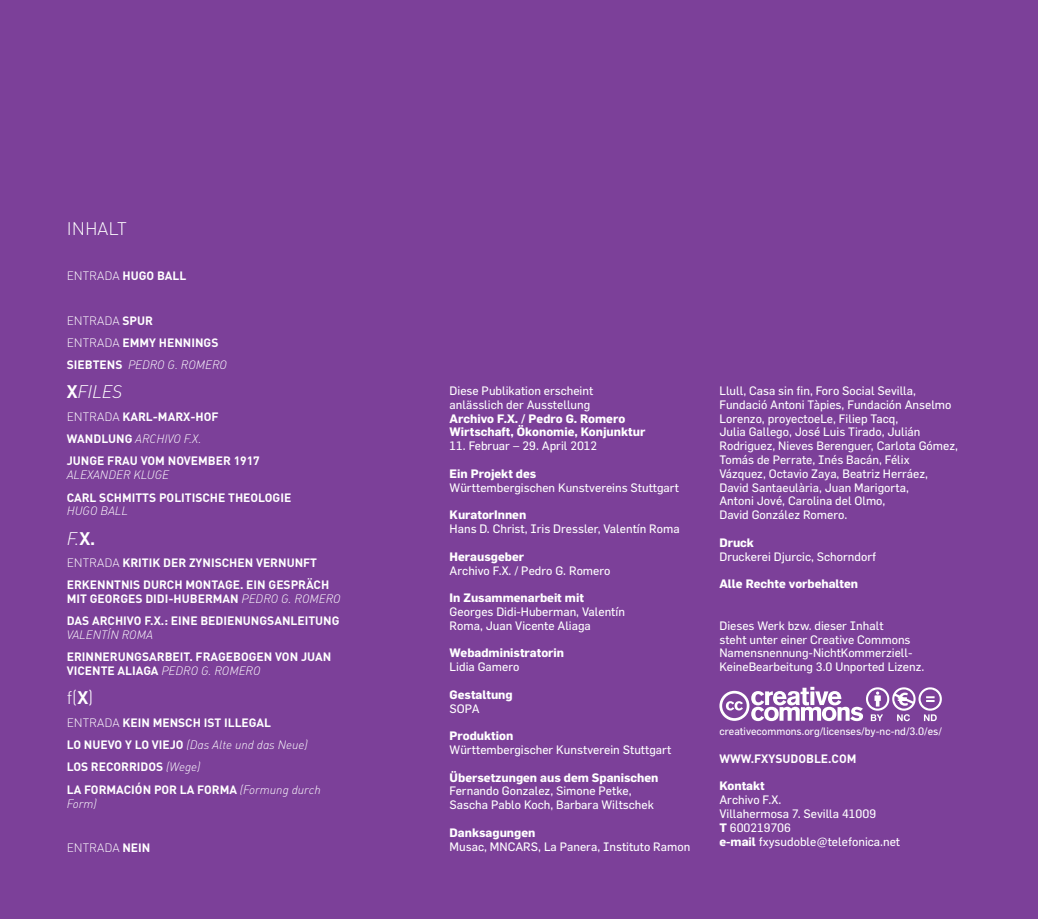
<style>
.page{position:relative;width:1038px;height:919px;background:#fff}
.page>*{position:absolute;margin:0;border:0;box-sizing:border-box;transform-origin:0 0}
.t1{font:300 18px "DIN";color:#fff}
.t2{font:18px "DIN Light Italic Alt";color:#fff}
.Créditos_normal{font:12px/13.8px "Flama";color:#fff}
.ÍNDICE{font:700 12px/13.8px "DIN";color:#fff}
.Créditos_destacado{font:700 12px "Flama";color:#fff}
.t3{font:12px "DIN Light Italic Alt";color:#fff}
.t4{font:300 12px "DIN";color:#fff}
.Créditos_normal-2{font:700 12px "DIN";color:#fff}
.Créditos_normal-3{font:700 12px "Flama";color:#fff}
.Créditos_normal-4{font:10.5px "Flama";color:#fff}
.s1{font-weight:300}
.s2{font-weight:700}
.s3{font-family:"DIN";font-weight:700}
.s4{font-family:"DIN Light Italic Alt";font-weight:400}
</style>
<div class="page">
<div style="left:0;top:0;width:1037px;height:918px;background:#7c4099"></div>
<svg style="left:719px;top:686px;width:222px;height:35px"></svg>
<p class="t1" style="left:67px;top:218px;width:62px">INHALT</p>
<p class="ÍNDICE" style="left:67px;top:268px;width:121px"><span class="s1">ENTRADA</span> HUGO BALL</p>
<p class="t4" style="left:67px;top:313px;width:88px">ENTRADA <span class="s2">SPUR</span></p>
<p class="ÍNDICE" style="left:67px;top:335px;width:153px"><span class="s1">ENTRADA</span> EMMY HENNINGS</p>
<p class="t3" style="left:67px;top:357px;width:162px"><span class="s3">SIEBTENS</span> PEDRO G. ROMERO</p>
<p class="t2" style="left:67px;top:381px;width:57px"><span class="s3">X</span>FILES</p>
<p class="ÍNDICE" style="left:67px;top:409px;width:153px"><span class="s1">ENTRADA</span> KARL-MARX-HOF</p>
<p class="t3" style="left:67px;top:431px;width:136px"><span class="s3">WANDLUNG</span> ARCHIVO F.X.</p>
<p class="ÍNDICE" style="left:67px;top:453px;width:194px">JUNGE FRAU VOM NOVEMBER 1917<br><span class="s4">ALEXANDER KLUGE</span></p>
<p class="ÍNDICE" style="left:67px;top:489px;width:226px">CARL SCHMITTS POLITISCHE THEOLOGIE<br><span class="s4">HUGO BALL</span></p>
<p class="t2" style="left:67px;top:527px;width:30px">F.<span class="s3">X.</span></p>
<p class="ÍNDICE" style="left:67px;top:555px;width:252px"><span class="s1">ENTRADA</span> KRITIK DER ZYNISCHEN VERNUNFT</p>
<p class="ÍNDICE" style="left:67px;top:577px;width:275px">ERKENNTNIS DURCH MONTAGE. EIN GESPRÄCH<br>MIT GEORGES DIDI-HUBERMAN <span class="s4">PEDRO G. ROMERO</span></p>
<p class="ÍNDICE" style="left:67px;top:613px;width:274px">DAS ARCHIVO F.X.: EINE BEDIENUNGSANLEITUNG<br><span class="s4">VALENTÍN ROMA</span></p>
<p class="ÍNDICE" style="left:67px;top:649px;width:266px">ERINNERUNGSARBEIT. FRAGEBOGEN VON JUAN<br>VICENTE ALIAGA <span class="s4">PEDRO G. ROMERO</span></p>
<p class="t1" style="left:67px;top:686px;width:28px">f(<span class="s2">X</span>)</p>
<p class="ÍNDICE" style="left:67px;top:715px;width:206px"><span class="s1">ENTRADA</span> KEIN MENSCH IST ILLEGAL</p>
<p class="t3" style="left:67px;top:737px;width:242px"><span class="s3">LO NUEVO Y LO VIEJO</span> (Das Alte und das Neue)</p>
<p class="ÍNDICE" style="left:67px;top:759px;width:135px">LOS RECORRIDOS <span class="s4">(Wege)</span></p>
<p class="ÍNDICE" style="left:67px;top:782px;width:255px">LA FORMACIÓN POR LA FORMA <span class="s4">(Formung durch<br>Form)</span></p>
<p class="t4" style="left:67px;top:840px;width:85px">ENTRADA <span class="s2">NEIN</span></p>
<p class="Créditos_normal" style="left:449px;top:383px;width:145px">Diese Publikation erscheint anlässlich der Ausstellung</p>
<p class="Créditos_destacado" style="left:449px;top:411px;width:177px">Archivo F.X. / Pedro G. Romero</p>
<p class="Créditos_destacado" style="left:449px;top:425px;width:197px">Wirtschaft, Ökonomie, Konjunktur</p>
<p class="Créditos_normal" style="left:449px;top:438px;width:149px">11. Februar – 29. April 2012</p>
<p class="Créditos_destacado" style="left:449px;top:466px;width:88px">Ein Projekt des</p>
<p class="Créditos_normal" style="left:449px;top:480px;width:231px">Württembergischen Kunstvereins Stuttgart</p>
<p class="Créditos_destacado" style="left:449px;top:507px;width:78px">KuratorInnen</p>
<p class="Créditos_normal" style="left:449px;top:521px;width:231px">Hans D. Christ, Iris Dressler, Valentín Roma</p>
<p class="Créditos_destacado" style="left:449px;top:549px;width:76px">Herausgeber</p>
<p class="Créditos_normal" style="left:449px;top:563px;width:162px">Archivo F.X. / Pedro G. Romero</p>
<p class="Créditos_destacado" style="left:449px;top:590px;width:136px">In Zusammenarbeit mit</p>
<p class="Créditos_normal" style="left:449px;top:604px;width:177px">Georges Didi-Huberman, Valentín<br>Roma, Juan Vicente Aliaga</p>
<p class="Créditos_destacado" style="left:449px;top:645px;width:116px">Webadministratorin</p>
<p class="Créditos_normal" style="left:449px;top:659px;width:71px">Lidia Gamero</p>
<p class="Créditos_destacado" style="left:449px;top:687px;width:64px">Gestaltung</p>
<p class="Créditos_normal" style="left:449px;top:701px;width:31px">SOPA</p>
<p class="Créditos_destacado" style="left:449px;top:728px;width:65px">Produktion</p>
<p class="Créditos_normal" style="left:449px;top:742px;width:223px">Württembergischer Kunstverein Stuttgart</p>
<p class="Créditos_destacado" style="left:449px;top:770px;width:210px">Übersetzungen aus dem Spanischen</p>
<p class="Créditos_normal" style="left:449px;top:783px;width:206px">Fernando Gonzalez, Simone Petke,<br>Sascha Pablo Koch, Barbara Wiltschek</p>
<p class="Créditos_destacado" style="left:449px;top:825px;width:87px">Danksagungen</p>
<p class="Créditos_normal" style="left:449px;top:839px;width:242px">Musac, MNCARS, La Panera, Instituto Ramon</p>
<p class="Créditos_normal" style="left:719px;top:383px;width:198px">Llull, Casa sin fin, Foro Social Sevilla,</p>
<p class="Créditos_normal" style="left:719px;top:397px;width:233px">Fundació Antoni Tàpies, Fundación Anselmo<br>Lorenzo, proyectoeLe, Filiep Tacq,</p>
<p class="Créditos_normal" style="left:719px;top:425px;width:240px">Julia Gallego, José Luis Tirado, Julián<br>Rodriguez, Nieves Berenguer, Carlota Gómez,</p>
<p class="Créditos_normal" style="left:719px;top:452px;width:210px">Tomás de Perrate, Inés Bacán, Félix<br>Vázquez, Octavio Zaya, Beatriz Herráez,</p>
<p class="Créditos_normal" style="left:719px;top:480px;width:191px">David Santaeulària, Juan Marigorta,<br>Antoni Jové, Carolina del Olmo,<br>David González Romero.</p>
<p class="Créditos_destacado" style="left:719px;top:535px;width:36px">Druck</p>
<p class="Créditos_normal" style="left:719px;top:549px;width:158px">Druckerei Djurcic, Schorndorf</p>
<p class="Créditos_destacado" style="left:719px;top:576px;width:140px">Alle Rechte vorbehalten</p>
<p class="Créditos_normal" style="left:719px;top:618px;width:206px">Dieses Werk bzw. dieser Inhalt<br>steht unter einer Creative Commons Namensnennung-NichtKommerziell-KeineBearbeitung 3.0 Unported Lizenz.</p>
<p class="Créditos_normal-4" style="left:719px;top:724px;width:224px">creativecommons.org/licenses/by-nc-nd/3.0/es/</p>
<p class="Créditos_normal-2" style="left:719px;top:750px;width:139px">WWW.FXYSUDOBLE.COM</p>
<p class="Créditos_normal-3" style="left:719px;top:778px;width:47px">Kontakt</p>
<p class="Créditos_normal" style="left:719px;top:792px;width:63px">Archivo F.X.</p>
<p class="Créditos_normal" style="left:719px;top:806px;width:158px">Villahermosa 7. Sevilla 41009</p>
<p class="Créditos_normal" style="left:719px;top:820px;width:73px"><span class="s2">T</span> 600219706</p>
<p class="Créditos_normal" style="left:719px;top:833px;width:182px"><span class="s2">e-mail</span> fxysudoble@telefonica.net</p>
</div>
